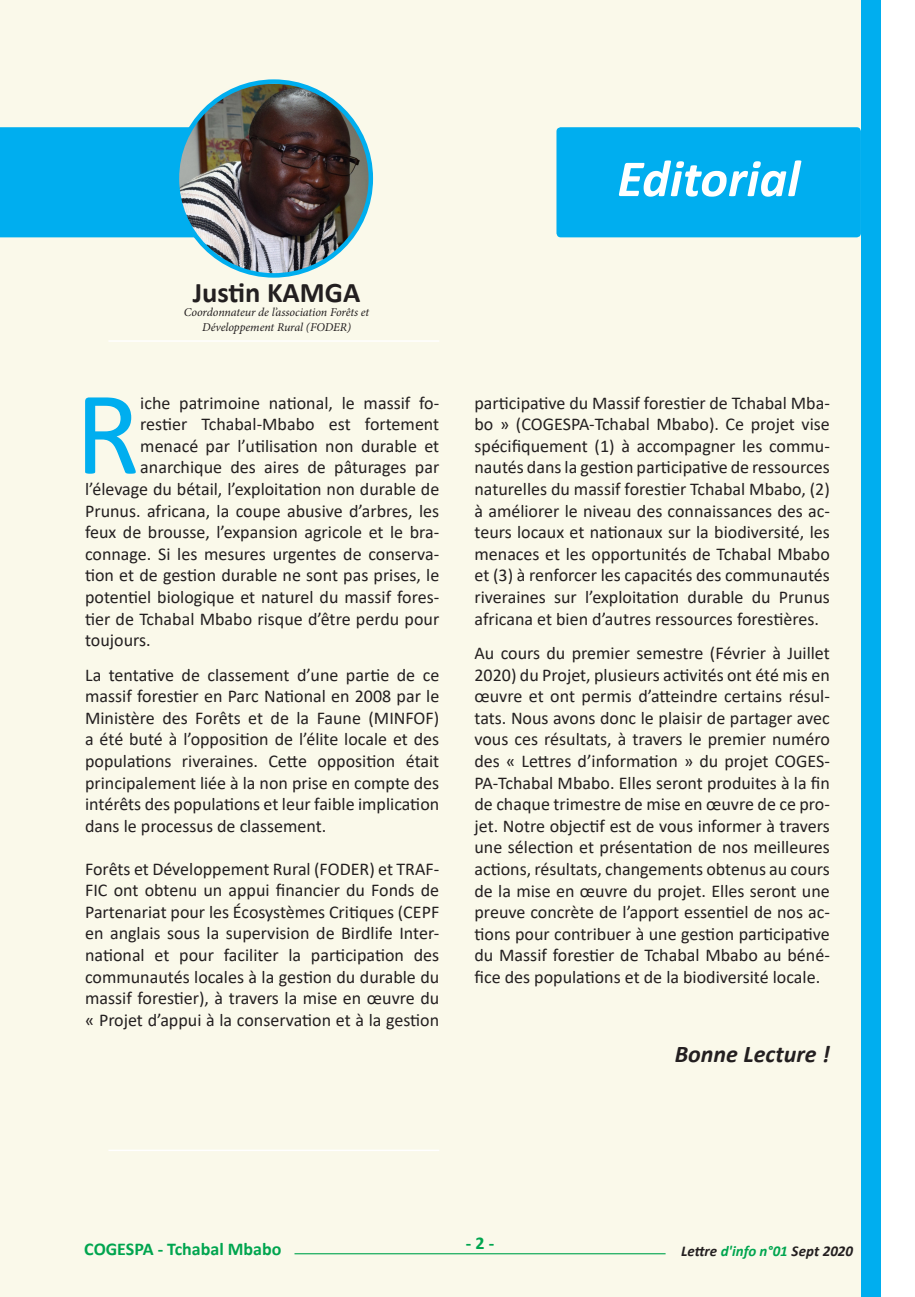
<style>
.page{position:relative;width:915px;height:1297px;background:#fff}
.page>*{position:absolute;margin:0;border:0;box-sizing:border-box;transform-origin:0 0}
.t1{font:120.15px "Calibri";color:#00aeef}
.titre_orange{font:italic 700 52.5px "Calibri";color:#fff}
.t2{font:700 28.5px "Calibri";color:#231f20}
.t3{font:italic 700 24px "Calibri";color:#231f20}
.t4{font:18px/21.6px "Calibri";color:#231f20;text-align:justify}
.t5{font:700 18px "Calibri";color:#00a54f}
.t6{font:italic 700 15px "Calibri";color:#231f20}
.t7{font:italic 12px/14.4px "Minion Pro";letter-spacing:-.005em;color:#231f20;text-align:center}
.s1{color:#00a54f}
</style>
<div class="page">
<div style="left:0;top:1px;width:880px;height:1296px;background:#00aeef"></div>
<div style="left:0;top:0;width:859px;height:1297px;background:#faf9ea"></div>
<hr style="left:294px;top:1253px;width:371px;height:1px;background:#00a54f">
<hr style="left:108px;top:340px;width:331px;height:2px;background:#fff">
<hr style="left:108px;top:1150px;width:331px;height:1px;background:#fff">
<div style="left:556px;top:127px;width:304px;height:110px;background:#00aeef;border-radius:4px"></div>
<div style="left:0;top:127px;width:177px;height:110px;background:#00aeef"></div>
<img style="left:177px;top:84px;width:193px;height:190px">
<div style="left:174px;top:79px;width:199px;height:199px;border:4px solid #00aeef;border-radius:50%"></div>
<p class="t2" style="left:193px;top:272px;width:169px">Justin KAMGA</p>
<p class="t7" style="left:184px;top:305px;width:187px">Coordonnateur de l’association Forêts et<br>Développement Rural (FODER)</p>
<p class="t1" style="left:75px;top:350px;width:67px">R</p>
<p class="t4" style="left:140px;top:391px;width:300px">iche patrimoine national, le massif fo-</p>
<p class="t4" style="left:140px;top:413px;width:300px">restier Tchabal-Mbabo est fortement</p>
<p class="t4" style="left:140px;top:434px;width:300px">menacé par l’utilisation non durable et</p>
<p class="t4" style="left:140px;top:456px;width:300px">anarchique des aires de pâturages par</p>
<p class="t4" style="left:85px;top:478px;width:355px">l’élevage du bétail, l’exploitation non durable de</p>
<p class="t4" style="left:85px;top:499px;width:355px">Prunus. africana, la coupe abusive d’arbres, les</p>
<p class="t4" style="left:85px;top:521px;width:355px">feux de brousse, l’expansion agricole et le bra-</p>
<p class="t4" style="left:85px;top:542px;width:355px">connage. Si les mesures urgentes de conserva-</p>
<p class="t4" style="left:85px;top:564px;width:355px">tion et de gestion durable ne sont pas prises, le</p>
<p class="t4" style="left:85px;top:586px;width:355px">potentiel biologique et naturel du massif fores-</p>
<p class="t4" style="left:85px;top:607px;width:355px">tier de Tchabal Mbabo risque d’être perdu pour</p>
<p class="t4" style="left:85px;top:629px;width:67px">toujours.</p>
<p class="t4" style="left:85px;top:663px;width:355px">La tentative de classement d’une partie de ce massif forestier en Parc National en 2008 par le Ministère des Forêts et de la Faune (MINFOF) a été buté à l’opposition de l’élite locale et des populations riveraines. Cette opposition était principalement liée à la non prise en compte des intérêts des populations et leur faible implication dans le processus de classement.</p>
<p class="t4" style="left:85px;top:857px;width:355px">Forêts et Développement Rural (FODER) et TRAF-FIC ont obtenu un appui financier du Fonds de Partenariat pour les Écosystèmes Critiques (CEPF en anglais sous la supervision de Birdlife Inter&shy;national et pour faciliter la participation des communautés locales à la gestion du durable du massif forestier), à travers la mise en œuvre du « Projet d’appui à la conservation et à la gestion</p>
<p class="titre_orange" style="left:617px;top:142px;width:184px">Editorial</p>
<p class="t4" style="left:474px;top:391px;width:357px">participative du Massif forestier de Tchabal Mba&shy;bo » (COGESPA-Tchabal Mbabo). Ce projet vise spécifiquement (1) à accompagner les commu&shy;nautés dans la gestion participative de ressources naturelles du massif forestier Tchabal Mbabo, (2) à améliorer le niveau des connaissances des ac&shy;teurs locaux et nationaux sur la biodiversité, les menaces et les opportunités de Tchabal Mbabo et (3) à renforcer les capacités des communautés riveraines sur l’exploitation durable du Prunus africana et bien d’autres ressources forestières.</p>
<p class="t4" style="left:474px;top:642px;width:357px">Au cours du premier semestre (Février à Juillet 2020) du Projet, plusieurs activités ont été mis en œuvre et ont permis d’atteindre certains résul&shy;tats. Nous avons donc le plaisir de partager avec vous ces résultats, à travers le premier numéro des « Lettres d’information » du projet COGES-PA-Tchabal Mbabo. Elles seront produites à la fin de chaque trimestre de mise en œuvre de ce pro&shy;jet. Notre objectif est de vous informer à travers une sélection et présentation de nos meilleures actions, résultats, changements obtenus au cours de la mise en œuvre du projet. Elles seront une preuve concrète de l’apport essentiel de nos ac&shy;tions pour contribuer à une gestion participative du Massif forestier de Tchabal Mbabo au béné&shy;fice des populations et de la biodiversité locale.</p>
<p class="t3" style="left:674px;top:1037px;width:156px">Bonne Lecture !</p>
<p class="t5" style="left:84px;top:1236px;width:199px">COGESPA - Tchabal Mbabo</p>
<p class="t5" style="left:465px;top:1230px;width:30px">- 2 -</p>
<p class="t6" style="left:681px;top:1240px;width:173px">Lettre <span class="s1">d'info n°01</span> Sept 2020</p>
</div>
